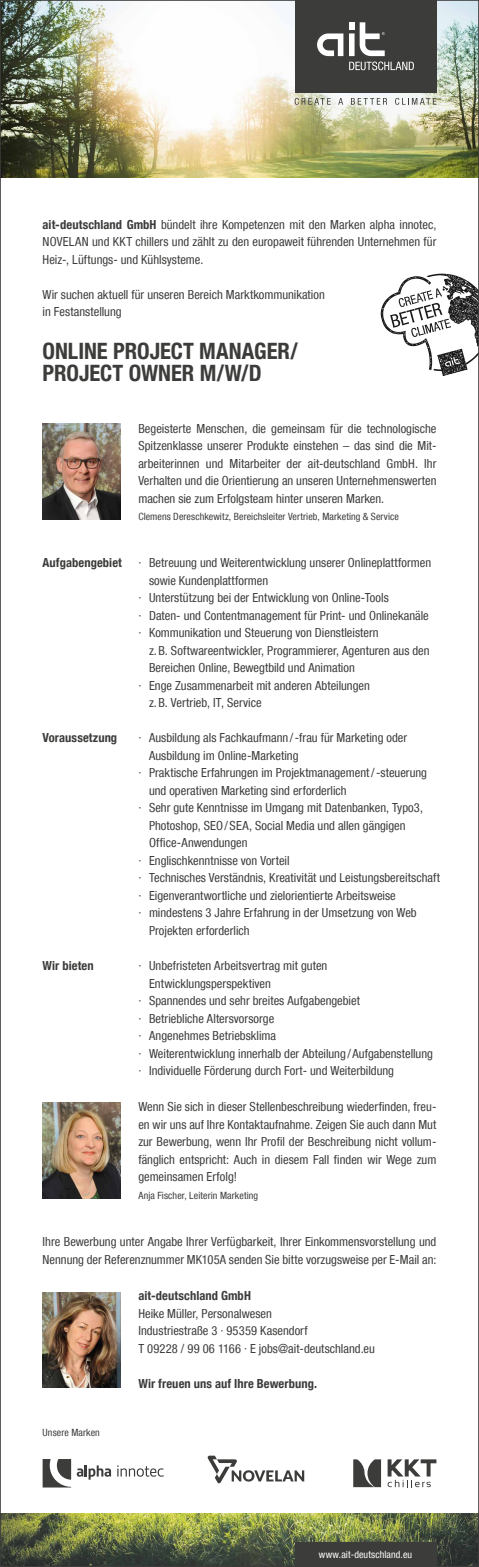
<style>
.page{position:relative;width:479px;height:1567px;background:#fff}
.page>*{position:absolute;margin:0;border:0;box-sizing:border-box;transform-origin:0 0}
.t1{font:700 condensed 22.5px/22.5px "Helvetica Neue LT Com";color:#3c3c3b}
.t2{font:condensed 12.5px/17.5px "Helvetica Neue LT Com";color:#3c3c3b;text-align:justify}
.t3{font:700 condensed 12.5px "Helvetica Neue LT Com";letter-spacing:.005em;color:#3c3c3b}
.t4{font:condensed 10px "Helvetica Neue LT Com";letter-spacing:.01em;color:#3c3c3b}
.t5{font:condensed 10px "Helvetica Neue LT Com";letter-spacing:.01em;color:#fff}
.s1{font-weight:700}
</style>
<div class="page">
<img style="left:43px;top:1102px;width:77px;height:95px">
<img style="left:43px;top:1292px;width:77px;height:95px">
<img style="left:2px;top:1513px;width:474px;height:51px">
<div style="left:294px;top:1541px;width:142px;height:25px;background:#3c3c3b"></div>
<svg style="left:77px;top:1465px;width:34px;height:14px"></svg>
<svg style="left:117px;top:1465px;width:47px;height:11px"></svg>
<svg style="left:43px;top:1459px;width:28px;height:28px"></svg>
<svg style="left:207px;top:1455px;width:97px;height:27px"></svg>
<svg style="left:387px;top:1459px;width:49px;height:27px"></svg>
<svg style="left:353px;top:1459px;width:28px;height:27px"></svg>
<img style="left:43px;top:423px;width:77px;height:96px">
<img style="left:2px;top:2px;width:474px;height:175px">
<div style="left:294px;top:0;width:142px;height:92px;background:#3c3c3b"></div>
<svg style="left:317px;top:33px;width:26px;height:23px"></svg>
<svg style="left:349px;top:62px;width:64px;height:8px"></svg>
<svg style="left:349px;top:22px;width:35px;height:34px"></svg>
<svg style="left:294px;top:98px;width:36px;height:7px"></svg>
<svg style="left:338px;top:98px;width:5px;height:7px"></svg>
<svg style="left:351px;top:98px;width:36px;height:7px"></svg>
<svg style="left:395px;top:98px;width:41px;height:7px"></svg>
<svg style="left:380px;top:273px;width:96px;height:103px"></svg>
<p class="t2" style="left:43px;top:215px;width:395px"><span class="s1">ait-deutschland GmbH</span> bündelt ihre Kompetenzen mit den Marken alpha innotec, NOVELAN und KKT chillers und zählt zu den europaweit führenden Unternehmen für Heiz-, Lüftungs- und Kühlsysteme.</p>
<p class="t2" style="left:43px;top:285px;width:283px">Wir suchen aktuell für unseren Bereich Marktkommunikation in Festanstellung</p>
<h1 class="t1" style="left:43px;top:339px;width:257px">ONLINE PROJECT MANAGER/<br>PROJECT OWNER M/W/D</h1>
<p class="t2" style="left:138px;top:419px;width:299px">Begeisterte Menschen, die gemeinsam für die technologische Spitzenklasse unserer Produkte einstehen – das sind die Mit&shy;arbeiterinnen und Mitarbeiter der ait-deutschland GmbH. Ihr Verhalten und die Orientierung an unseren Unternehmenswerten machen sie zum Erfolgsteam hinter unseren Marken.</p>
<p class="t4" style="left:138px;top:510px;width:262px">Clemens Dereschkewitz, Bereichsleiter Vertrieb, Marketing &amp; Service</p>
<p class="t3" style="left:43px;top:555px;width:81px">Aufgabengebiet</p>
<p class="t2" style="left:138px;top:554px;width:294px">· Betreuung und Weiterentwicklung unserer Onlineplattformen</p>
<p class="t2" style="left:149px;top:571px;width:121px">sowie Kundenplattformen</p>
<p class="t2" style="left:138px;top:589px;width:252px">· Unterstützung bei der Entwicklung von Online-Tools</p>
<p class="t2" style="left:138px;top:606px;width:292px">· Daten- und Contentmanagement für Print- und Onlinekanäle</p>
<p class="t2" style="left:138px;top:624px;width:242px">· Kommunikation und Steuerung von Dienstleistern</p>
<p class="t2" style="left:149px;top:641px;width:282px">z.B. Softwareentwickler, Programmierer, Agenturen aus den</p>
<p class="t2" style="left:149px;top:659px;width:207px">Bereichen Online, Bewegtbild und Animation</p>
<p class="t2" style="left:138px;top:676px;width:233px">· Enge Zusammenarbeit mit anderen Abteilungen</p>
<p class="t2" style="left:149px;top:694px;width:114px">z.B. Vertrieb, IT, Service</p>
<p class="t3" style="left:43px;top:730px;width:76px">Voraussetzung</p>
<p class="t2" style="left:138px;top:729px;width:270px">· Ausbildung als Fachkaufmann /-frau für Marketing oder</p>
<p class="t2" style="left:149px;top:746px;width:151px">Ausbildung im Online-Marketing</p>
<p class="t2" style="left:138px;top:764px;width:290px">· Praktische Erfahrungen im Projektmanagement/-steuerung</p>
<p class="t2" style="left:149px;top:781px;width:199px">und operativen Marketing sind erforderlich</p>
<p class="t2" style="left:138px;top:799px;width:286px">· Sehr gute Kenntnisse im Umgang mit Datenbanken, Typo3,</p>
<p class="t2" style="left:149px;top:816px;width:258px">Photoshop, SEO/ SEA, Social Media und allen gängigen</p>
<p class="t2" style="left:149px;top:834px;width:100px">Office-Anwendungen</p>
<p class="t2" style="left:138px;top:851px;width:152px">· Englischkenntnisse von Vorteil</p>
<p class="t2" style="left:138px;top:869px;width:303px">· Technisches Verständnis, Kreativität und Leistungsbereitschaft</p>
<p class="t2" style="left:138px;top:886px;width:259px">· Eigenverantwortliche und zielorientierte Arbeitsweise</p>
<p class="t2" style="left:138px;top:904px;width:279px">· mindestens 3 Jahre Erfahrung in der Umsetzung von Web</p>
<p class="t2" style="left:149px;top:921px;width:102px">Projekten erforderlich</p>
<p class="t3" style="left:43px;top:958px;width:53px">Wir bieten</p>
<p class="t2" style="left:138px;top:956px;width:190px">· Unbefristeten Arbeitsvertrag mit guten</p>
<p class="t2" style="left:149px;top:974px;width:123px">Entwicklungsperspektiven</p>
<p class="t2" style="left:138px;top:991px;width:223px">· Spannendes und sehr breites Aufgabengebiet</p>
<p class="t2" style="left:138px;top:1009px;width:137px">· Betriebliche Altersvorsorge</p>
<p class="t2" style="left:138px;top:1026px;width:139px">· Angenehmes Betriebsklima</p>
<p class="t2" style="left:138px;top:1044px;width:296px">· Weiterentwicklung innerhalb der Abteilung /Aufgabenstellung</p>
<p class="t2" style="left:138px;top:1061px;width:257px">· Individuelle Förderung durch Fort- und Weiterbildung</p>
<p class="t2" style="left:138px;top:1097px;width:299px">Wenn Sie sich in dieser Stellenbeschreibung wiederfinden, freu&shy;en wir uns auf Ihre Kontaktaufnahme. Zeigen Sie auch dann Mut zur Bewerbung, wenn Ihr Profil der Beschreibung nicht vollum&shy;fänglich entspricht: Auch in diesem Fall finden wir Wege zum gemeinsamen Erfolg!</p>
<p class="t4" style="left:138px;top:1189px;width:121px">Anja Fischer, Leiterin Marketing</p>
<p class="t2" style="left:43px;top:1232px;width:395px">Ihre Bewerbung unter Angabe Ihrer Verfügbarkeit, Ihrer Einkommensvorstellung und<br>Nennung der Referenznummer MK105A senden Sie bitte vorzugsweise per E-Mail an:</p>
<p class="t4" style="left:43px;top:1426px;width:59px">Unsere Marken</p>
<p class="t3" style="left:138px;top:1288px;width:114px">ait-deutschland GmbH</p>
<p class="t2" style="left:138px;top:1304px;width:238px;text-align:left">Heike Müller, Personalwesen<br>Industriestraße 3 · 95359 Kasendorf<br>T 09228 / 99 06 1166 · E jobs@ait-deutschland.eu</p>
<p class="t3" style="left:138px;top:1375px;width:180px">Wir freuen uns auf Ihre Bewerbung.</p>
<p class="t5" style="left:319px;top:1548px;width:95px">www.ait-deutschland.eu</p>
</div>
